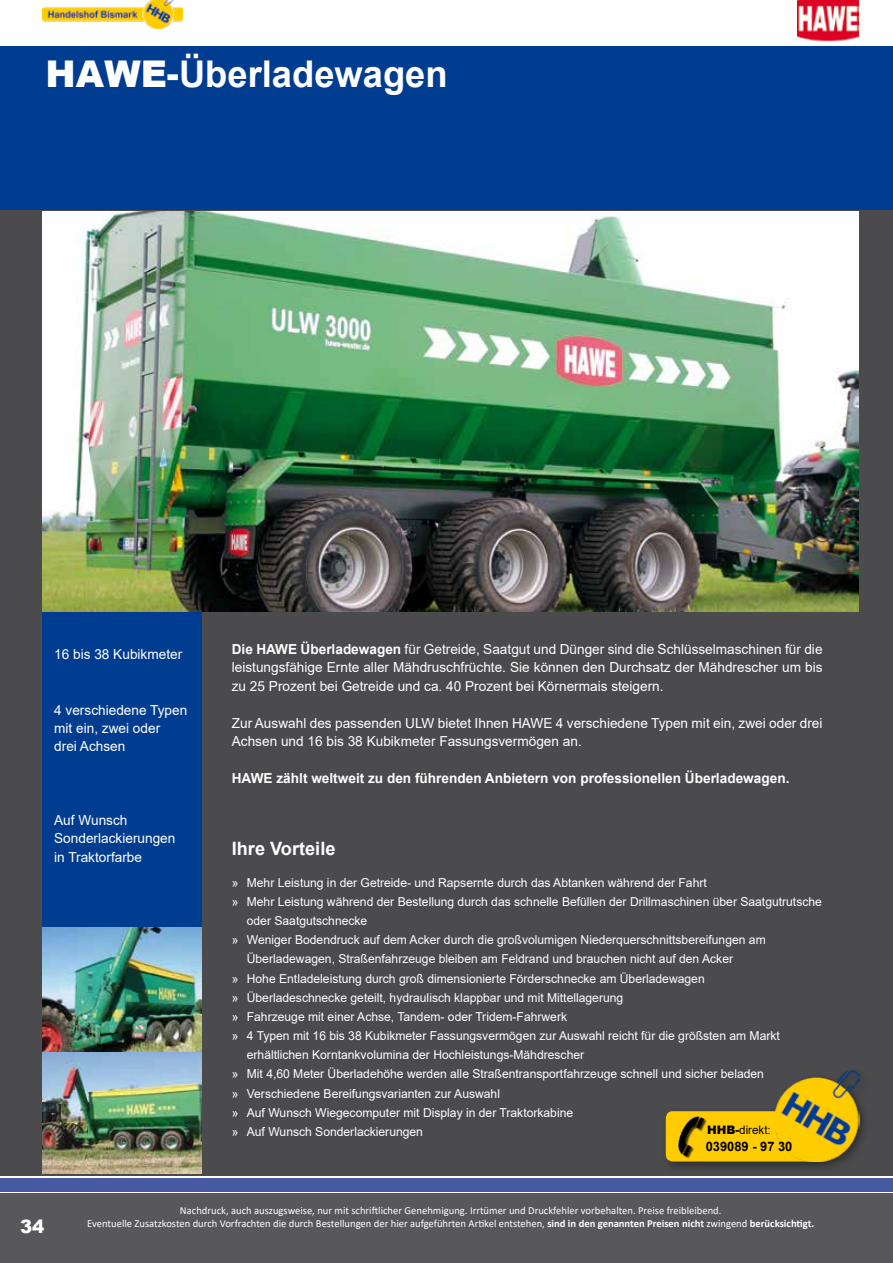
<style>
.page{position:relative;width:893px;height:1263px;background:#fff}
.page>*{position:absolute;margin:0;border:0;box-sizing:border-box;transform-origin:0 0}
.t1{font:700 36.75px "Arial";color:#fff}
.t2{font:700 18.45px "Arial";color:#fff}
.t3{font:900 18.45px "Arial";color:#fff}
.t4{font:13.8px/18.5px "Arial";color:#fff}
.t5{font:700 13.8px "Arial";color:#fff}
.t6{font:700 13.05px "Arial";color:#000}
.t7{font:12.3px "Arial";color:#fff}
.t8{font:11.7px "Arial";color:#000}
.t9{font:10.8px/12.9px "Calibri";color:#fff;text-align:center}
.s1{font-weight:900}
.s2{font-weight:700}
</style>
<div class="page">
<div style="left:0;top:1193px;width:893px;height:70px;background:#58585a"></div>
<div style="left:0;top:1178px;width:893px;height:13px;background:#475aa1"></div>
<img style="left:43px;top:0;width:139px;height:29px">
<div style="left:0;top:46px;width:893px;height:165px;background:#003d90"></div>
<div style="left:0;top:210px;width:893px;height:966px;background:#4b4b4d"></div>
<img style="left:43px;top:927px;width:159px;height:246px">
<img style="left:797px;top:0;width:61px;height:42px">
<div style="left:43px;top:611px;width:159px;height:316px;background:#003d90"></div>
<img style="left:43px;top:211px;width:815px;height:401px">
<div style="left:661px;top:1065px;width:210px;height:109px;background:#000;opacity:.4"></div>
<div style="left:666px;top:1111px;width:156px;height:50px;background:#fecc00;border-radius:7px"></div>
<div style="left:679px;top:1118px;width:28px;height:41px;background:#000;opacity:.7"></div>
<img style="left:677px;top:1116px;width:29px;height:42px">
<img style="left:774px;top:1070px;width:85px;height:92px">
<h1 class="t1" style="left:46px;top:48px;width:404px"><span class="s1">HAWE-</span>Überladewagen</h1>
<p class="t4" style="left:54px;top:645px;width:130px">16 bis 38 Kubikmeter</p>
<p class="t4" style="left:54px;top:700px;width:135px">4 verschiedene Typen mit ein, zwei oder<br>drei Achsen</p>
<p class="t4" style="left:54px;top:811px;width:123px">Auf Wunsch<br>Sonderlackierungen in Traktorfarbe</p>
<p class="t4" style="left:232px;top:640px;width:592px;text-align:justify"><span class="s2">Die HAWE Überladewagen</span> für Getreide, Saatgut und Dünger sind die Schlüsselmaschinen für die leistungsfähige Ernte aller Mähdruschfrüchte. Sie können den Durchsatz der Mähdrescher um bis zu 25 Prozent bei Getreide und ca. 40 Prozent bei Körnermais steigern.</p>
<p class="t4" style="left:232px;top:713px;width:592px">Zur Auswahl des passenden ULW bietet Ihnen HAWE 4 verschiedene Typen mit ein, zwei oder drei<br>Achsen und 16 bis 38 Kubikmeter Fassungsvermögen an.</p>
<p class="t5" style="left:232px;top:768px;width:559px">HAWE zählt weltweit zu den führenden Anbietern von professionellen Überladewagen.</p>
<h2 class="t2" style="left:232px;top:835px;width:105px">Ihre Vorteile</h2>
<p class="t7" style="left:232px;top:874px;width:476px">» Mehr Leistung in der Getreide- und Rapsernte durch das Abtanken während der Fahrt</p>
<p class="t7" style="left:232px;top:893px;width:592px">» Mehr Leistung während der Bestellung durch das schnelle Befüllen der Drillmaschinen über Saatgutrutsche</p>
<p class="t7" style="left:247px;top:912px;width:122px">oder Saatgutschnecke</p>
<p class="t7" style="left:232px;top:931px;width:535px">» Weniger Bodendruck auf dem Acker durch die großvolumigen Niederquerschnittsbereifungen am</p>
<p class="t7" style="left:247px;top:950px;width:488px">Überladewagen, Straßenfahrzeuge bleiben am Feldrand und brauchen nicht auf den Acker</p>
<p class="t7" style="left:232px;top:970px;width:474px">» Hohe Entladeleistung durch groß dimensionierte Förderschnecke am Überladewagen</p>
<p class="t7" style="left:232px;top:989px;width:393px">» Überladeschnecke geteilt, hydraulisch klappbar und mit Mittellagerung</p>
<p class="t7" style="left:232px;top:1008px;width:337px">» Fahrzeuge mit einer Achse, Tandem- oder Tridem-Fahrwerk</p>
<p class="t7" style="left:232px;top:1027px;width:550px">» 4 Typen mit 16 bis 38 Kubikmeter Fassungsvermögen zur Auswahl reicht für die größsten am Markt</p>
<p class="t7" style="left:247px;top:1046px;width:339px">erhältlichen Korntankvolumina der Hochleistungs-Mähdrescher</p>
<p class="t7" style="left:232px;top:1065px;width:534px">» Mit 4,60 Meter Überladehöhe werden alle Straßentransportfahrzeuge schnell und sicher beladen</p>
<p class="t7" style="left:232px;top:1085px;width:270px">» Verschiedene Bereifungsvarianten zur Auswahl</p>
<p class="t7" style="left:232px;top:1104px;width:343px">» Auf Wunsch Wiegecomputer mit Display in der Traktorkabine</p>
<p class="t7" style="left:232px;top:1123px;width:193px">» Auf Wunsch Sonderlackierungen</p>
<p class="t8" style="left:707px;top:1122px;width:65px"><span class="s1">HHB-</span>direkt:</p>
<p class="t6" style="left:706px;top:1137px;width:88px">039089 - 97 30</p>
<h2 class="t3" style="left:20px;top:1212px;width:26px">34</h2>
<p class="t9" style="left:87px;top:1204px;width:728px">Nachdruck, auch auszugsweise, nur mit schriftlicher Genehmigung. Irrtümer und Druckfehler vorbehalten. Preise freibleibend.<br>Eventuelle Zusatzkosten durch Vorfrachten die durch Bestellungen der hier aufgeführten Artikel entstehen, <span class="s2">sind in den genannten Preisen nicht</span> zwingend <span class="s2">berücksichtigt.</span></p>
</div>
